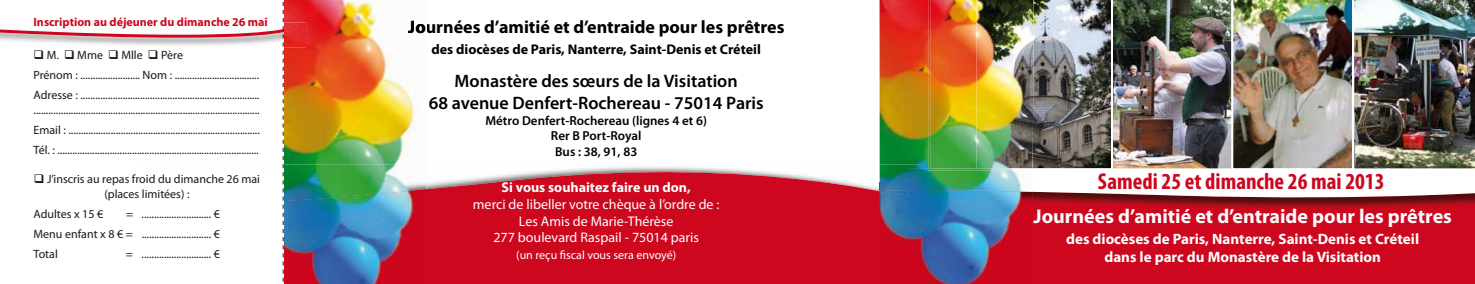
<style>
.page{position:relative;width:1475px;height:284px;background:#fff}
.page>*{position:absolute;margin:0;border:0;box-sizing:border-box;transform-origin:0 0}
.t1{font:700 condensed 23px "Myriad Pro";color:#cd071e}
.t2{font:700 20px "Myriad Pro";color:#fff}
.t3{font:600 18px/21.6px "Myriad Pro";color:#000;text-align:center}
.t4{font:700 18px "Myriad Pro";color:#000}
.t5{font:700 15px/18px "Myriad Pro";color:#fff;text-align:center}
.t6{font:14px/16.8px "Myriad Pro";color:#fff;text-align:center}
.t7{font:700 14px "Myriad Pro";color:#000}
.t8{font:700 14px "Myriad Pro";color:#fff}
.t9{font:600 13px/15.6px "Myriad Pro";color:#000;text-align:center}
.t10{font:12px/20.1px "Myriad Pro";color:#1a171c}
.t11{font:700 12px "Myriad Pro";color:#cd071e}
.t12{font:12px "Myriad Pro";color:#fff}
</style>
<div class="page">
<svg style="left:426px;top:167px;width:453px;height:116px;fill:#cd071e"></svg>
<div style="left:879px;top:182px;width:595px;height:101px;background:#cd071e"></div>
<svg style="left:1474px;top:193px;width:1px;height:17px"></svg>
<img style="left:1032px;top:201px;width:442px;height:7px">
<svg style="left:747px;top:168px;width:727px;height:33px"></svg>
<img style="left:879px;top:0;width:49px;height:168px">
<img style="left:1032px;top:0;width:78px;height:170px">
<img style="left:1110px;top:0;width:120px;height:170px">
<img style="left:1230px;top:0;width:121px;height:170px">
<img style="left:879px;top:164px;width:40px;height:4px">
<img style="left:879px;top:195px;width:153px;height:88px">
<img style="left:879px;top:168px;width:153px;height:27px">
<img style="left:928px;top:0;width:104px;height:170px">
<img style="left:1351px;top:0;width:123px;height:170px">
<img style="left:298px;top:0;width:128px;height:189px">
<img style="left:298px;top:189px;width:128px;height:94px">
<img style="left:408px;top:20px;width:18px;height:16px">
<svg style="left:0;top:0;width:298px;height:283px"></svg>
<p class="t11" style="left:34px;top:15px;width:236px">Inscription au déjeuner du dimanche 26 mai</p>
<p class="t10" style="left:47px;top:45px;width:14px">M.</p>
<p class="t10" style="left:77px;top:45px;width:27px">Mme</p>
<p class="t10" style="left:121px;top:45px;width:23px">Mlle</p>
<p class="t10" style="left:34px;top:45px;width:227px;text-indent:127px">Père<br>Prénom : ........................ Nom : ..................................<br>Adresse : ........................................................................</p>
<p class="t10" style="left:34px;top:99px;width:228px;text-align:justify">...........................................................................................<br>Email : .............................................................................<br>Tél. : .................................................................................</p>
<p class="t10" style="left:104px;top:172px;width:157px;line-height:14.4px;text-indent:-57px">J’inscris au repas froid du dimanche 26 mai (places limitées) :</p>
<p class="t10" style="left:34px;top:203px;width:71px">Adultes x 15 €</p>
<p class="t10" style="left:34px;top:203px;width:188px;text-align:justify;text-indent:93px">= ............................ € Menu enfant x 8 € = ............................ € Total</p>
<p class="t10" style="left:126px;top:243px;width:95px">= ............................ €</p>
<h3 class="t4" style="left:408px;top:16px;width:378px">Journées d’amitié et d’entraide pour les prêtres</h3>
<p class="t7" style="left:431px;top:41px;width:331px">des diocèses de Paris, Nanterre, Saint-Denis et Créteil</p>
<h3 class="t3" style="left:429px;top:72px;width:336px">Monastère des sœurs de la Visitation<br>68 avenue Denfert-Rochereau - 75014 Paris</h3>
<p class="t9" style="left:485px;top:114px;width:223px">Métro Denfert-Rochereau (lignes 4 et 6)<br>Rer B Port-Royal<br>Bus : 38, 91, 83</p>
<p class="t8" style="left:501px;top:179px;width:191px">Si vous souhaitez faire un don,</p>
<p class="t6" style="left:473px;top:195px;width:248px">merci de libeller votre chèque à l’ordre de :<br>Les Amis de Marie-Thérèse<br>277 boulevard Raspail - 75014 paris</p>
<p class="t12" style="left:516px;top:248px;width:161px">(un reçu fiscal vous sera envoyé)</p>
<h1 class="t1" style="left:1097px;top:168px;width:288px">Samedi 25 et dimanche 26 mai 2013</h1>
<h2 class="t2" style="left:1033px;top:204px;width:420px">Journées d’amitié et d’entraide pour les prêtres</h2>
<p class="t5" style="left:1066px;top:229px;width:354px">des diocèses de Paris, Nanterre, Saint-Denis et Créteil dans le parc du Monastère de la Visitation</p>
</div>
